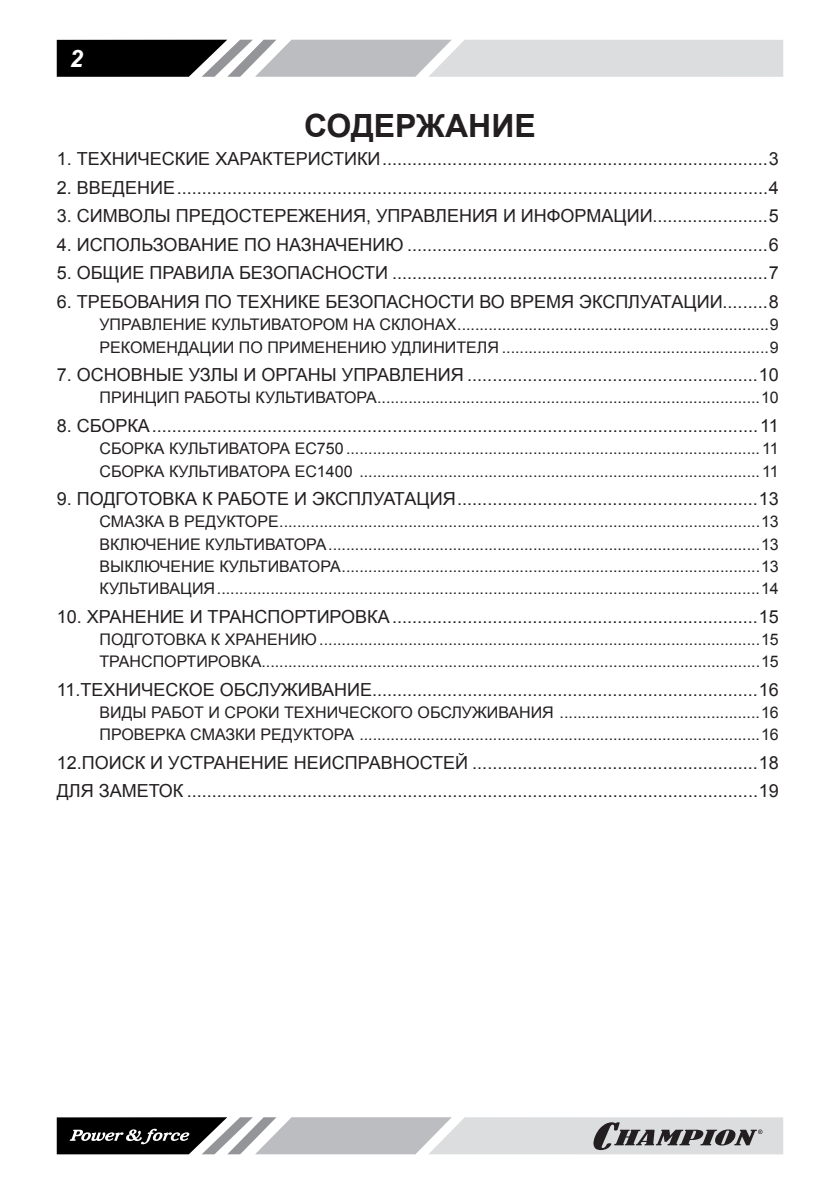
<style>
.page{position:relative;width:840px;height:1191px;background:#fff}
.page>*{position:absolute;margin:0;border:0;box-sizing:border-box;transform-origin:0 0}
.t1{font:700 32px "Arial";color:#231f20}
.t2{font:italic 700 24px "Arial";color:#fff}
.t3{font:18px/28.6px "Arial";color:#231f20}
.t4{font:16px/22.2px "Arial";color:#231f20}
</style>
<div class="page">
<svg style="left:57px;top:40px;width:725px;height:37px;background:#a7a8a9"></svg>
<svg style="left:57px;top:1117px;width:725px;height:37px;background:#a1a1a3"></svg>
<h2 class="t2" style="left:70px;top:42px;width:15px">2</h2>
<h1 class="t1" style="left:304px;top:104px;width:233px">СОДЕРЖАНИЕ</h1>
<p class="t3" style="left:57px;top:145px;width:723px">1. ТЕХНИЧЕСКИЕ ХАРАКТЕРИСТИКИ.............................................................................3</p>
<p class="t3" style="left:57px;top:173px;width:723px">2. ВВЕДЕНИЕ......................................................................................................................4</p>
<p class="t3" style="left:57px;top:202px;width:723px">3. СИМВОЛЫ ПРЕДОСТЕРЕЖЕНИЯ, УПРАВЛЕНИЯ И ИНФОРМАЦИИ.......................5</p>
<p class="t3" style="left:57px;top:230px;width:723px">4. ИСПОЛЬЗОВАНИЕ ПО НАЗНАЧЕНИЮ ........................................................................6</p>
<p class="t3" style="left:57px;top:259px;width:723px">5. ОБЩИЕ ПРАВИЛА БЕЗОПАСНОСТИ ...........................................................................7</p>
<p class="t3" style="left:57px;top:287px;width:723px">6. ТРЕБОВАНИЯ ПО ТЕХНИКЕ БЕЗОПАСНОСТИ ВО ВРЕМЯ ЭКСПЛУАТАЦИИ.........8</p>
<p class="t4" style="left:99px;top:314px;width:680px">УПРАВЛЕНИЕ КУЛЬТИВАТОРОМ НА СКЛОНАХ......................................................................9<br>РЕКОМЕНДАЦИИ ПО ПРИМЕНЕНИЮ УДЛИНИТЕЛЯ ............................................................9</p>
<p class="t3" style="left:57px;top:361px;width:723px">7. ОСНОВНЫЕ УЗЛЫ И ОРГАНЫ УПРАВЛЕНИЯ ..........................................................10</p>
<p class="t4" style="left:99px;top:387px;width:680px">ПРИНЦИП РАБОТЫ КУЛЬТИВАТОРА......................................................................................10</p>
<p class="t3" style="left:57px;top:411px;width:723px">8. СБОРКА.........................................................................................................................11</p>
<p class="t4" style="left:99px;top:438px;width:680px">СБОРКА КУЛЬТИВАТОРА ЕС750 .............................................................................................11<br>СБОРКА КУЛЬТИВАТОРА ЕС1400 ..........................................................................................11</p>
<p class="t3" style="left:57px;top:484px;width:723px">9. ПОДГОТОВКА К РАБОТЕ И ЭКСПЛУАТАЦИЯ............................................................13</p>
<p class="t4" style="left:99px;top:511px;width:680px;text-align:justify">СМАЗКА В РЕДУКТОРЕ............................................................................................................13<br>ВКЛЮЧЕНИЕ КУЛЬТИВАТОРА.................................................................................................13<br>ВЫКЛЮЧЕНИЕ КУЛЬТИВАТОРА..............................................................................................13<br>КУЛЬТИВАЦИЯ..........................................................................................................................14</p>
<p class="t3" style="left:57px;top:602px;width:723px">10. ХРАНЕНИЕ И ТРАНСПОРТИРОВКА.........................................................................15</p>
<p class="t4" style="left:99px;top:628px;width:680px">ПОДГОТОВКА К ХРАНЕНИЮ...................................................................................................15<br>ТРАНСПОРТИРОВКА................................................................................................................15</p>
<p class="t3" style="left:57px;top:675px;width:723px">11.ТЕХНИЧЕСКОЕ ОБСЛУЖИВАНИЕ.............................................................................16</p>
<p class="t4" style="left:99px;top:701px;width:680px">ВИДЫ РАБОТ И СРОКИ ТЕХНИЧЕСКОГО ОБСЛУЖИВАНИЯ .............................................16<br>ПРОВЕРКА СМАЗКИ РЕДУКТОРА ..........................................................................................16</p>
<p class="t3" style="left:57px;top:748px;width:723px">12.ПОИСК И УСТРАНЕНИЕ НЕИСПРАВНОСТЕЙ .........................................................18<br>ДЛЯ ЗАМЕТОК ..................................................................................................................19</p>
</div>
